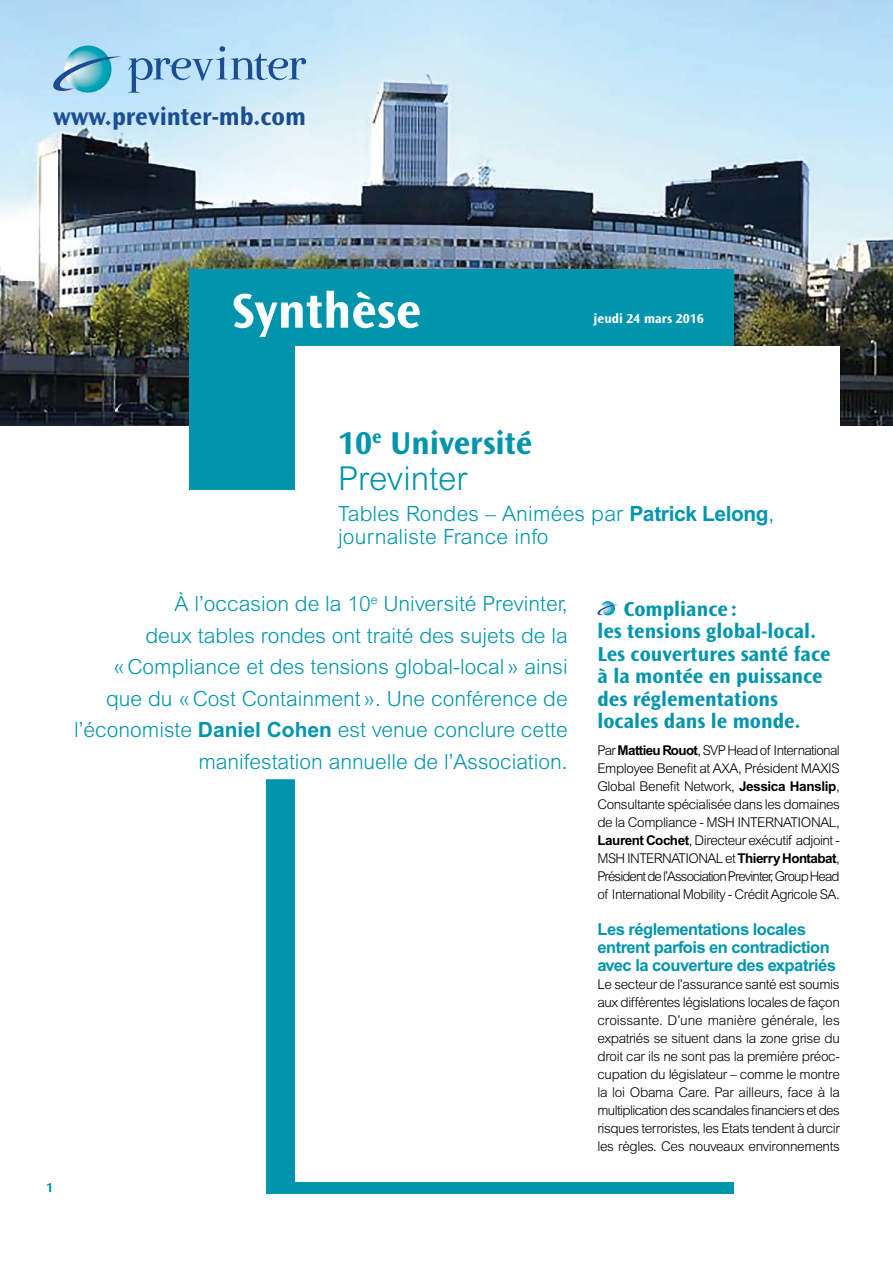
<style>
.page{position:relative;width:893px;height:1263px;background:#fff}
.page>*{position:absolute;margin:0;border:0;box-sizing:border-box;transform-origin:0 0}
.t1{font:700 51px "Ocean Sans Std";color:#fff}
.t2{font:700 33px/36px "Ocean Sans Std";color:#0095ad}
.t3{font:700 25.5px "Ocean Sans Std";color:#1a4d92}
.t4{font:300 21px/31.5px "Arial";color:#0095ad}
.titre{font:700 21px/22.5px "Ocean Sans Std";color:#0095ad}
.intertitre{font:700 16.5px/18px "Arial";letter-spacing:-.03em;color:#0095ad}
.t5{font:300 13.5px/18px "Arial";letter-spacing:-.035em;color:#000;text-align:justify}
.t6{font:700 13.5px "Ocean Sans Std";color:#fff}
.t7{font:700 13.5px "Ocean Sans Std";color:#0095ad}
.s1{font-family:"Arial";font-weight:300}
.s2{font-weight:700}
</style>
<div class="page">
<img style="left:0;top:0;width:893px;height:426px">
<div style="left:189px;top:269px;width:544px;height:221px;background:#0095ad"></div>
<div style="left:266px;top:643px;width:467px;height:550px;background:#0095ad"></div>
<div style="left:296px;top:346px;width:544px;height:835px;background:#fff"></div>
<div style="left:145px;top:617px;width:423px;height:36px;background:#fff"></div>
<div style="left:113px;top:649px;width:455px;height:36px;background:#fff"></div>
<div style="left:106px;top:680px;width:462px;height:36px;background:#fff"></div>
<div style="left:74px;top:712px;width:494px;height:36px;background:#fff"></div>
<div style="left:198px;top:743px;width:370px;height:36px;background:#fff"></div>
<svg style="left:597px;top:601px;width:21px;height:15px"></svg>
<svg style="left:49px;top:45px;width:257px;height:50px;background:#9dcae5"></svg>
<p class="t3" style="left:53px;top:102px;width:254px">www.previnter-mb.com</p>
<p class="t1" style="left:232px;top:282px;width:191px">Synthèse</p>
<p class="t6" style="left:594px;top:311px;width:112px">jeudi 24 mars 2016</p>
<p class="t2" style="left:338px;top:425px;width:196px">10<sup>e</sup> Université<br><span class="s1">Previnter</span></p>
<p class="t4" style="left:338px;top:502px;width:438px;line-height:22.5px">Tables Rondes – Animées par <span class="s2">Patrick Lelong</span>, journaliste France info</p>
<p class="t7" style="left:46px;top:1180px;width:9px">1</p>
<p class="t4" style="left:74px;top:588px;width:495px;text-align:right">À l’occasion de la 10<sup>e</sup> Université Previnter,<br>deux tables rondes ont traité des sujets de la «Compliance et des tensions global-local» ainsi que du «Cost Containment». Une conférence de l’économiste <span class="s2">Daniel Cohen</span> est venue conclure cette manifestation annuelle de l’Association.</p>
<p class="titre" style="left:597px;top:598px;width:235px;text-indent:26px">Compliance :<br>les tensions global-local.<br>Les couvertures santé face à la montée en puissance des réglementations locales dans le monde.</p>
<p class="t5" style="left:597px;top:741px;width:244px">Par <span class="s2">Mattieu Rouot</span>, SVP Head of International Employee Benefit at AXA, Président MAXIS Global Benefit Network, <span class="s2">Jessica Hanslip</span>, Consultante spécialisée dans les domaines de la Compliance - MSH INTERNATIONAL, <span class="s2">Laurent Cochet</span>, Directeur exécutif adjoint - MSH INTERNATIONAL et <span class="s2">Thierry Hontabat</span>, Président de l’Association Previnter, Group Head of International Mobility - Crédit Agricole SA.</p>
<p class="intertitre" style="left:597px;top:920px;width:240px">Les réglementations locales entrent parfois en contradiction avec la couverture des expatriés</p>
<p class="t5" style="left:597px;top:975px;width:244px">Le secteur de l’assurance santé est soumis aux différentes législations locales de façon croissante. D’une manière générale, les expatriés se situent dans la zone grise du droit car ils ne sont pas la première préoc&shy;cupation du législateur – comme le montre la loi Obama Care. Par ailleurs, face à la multiplication des scandales financiers et des risques terroristes, les Etats tendent à durcir les règles. Ces nouveaux environnements</p>
</div>
